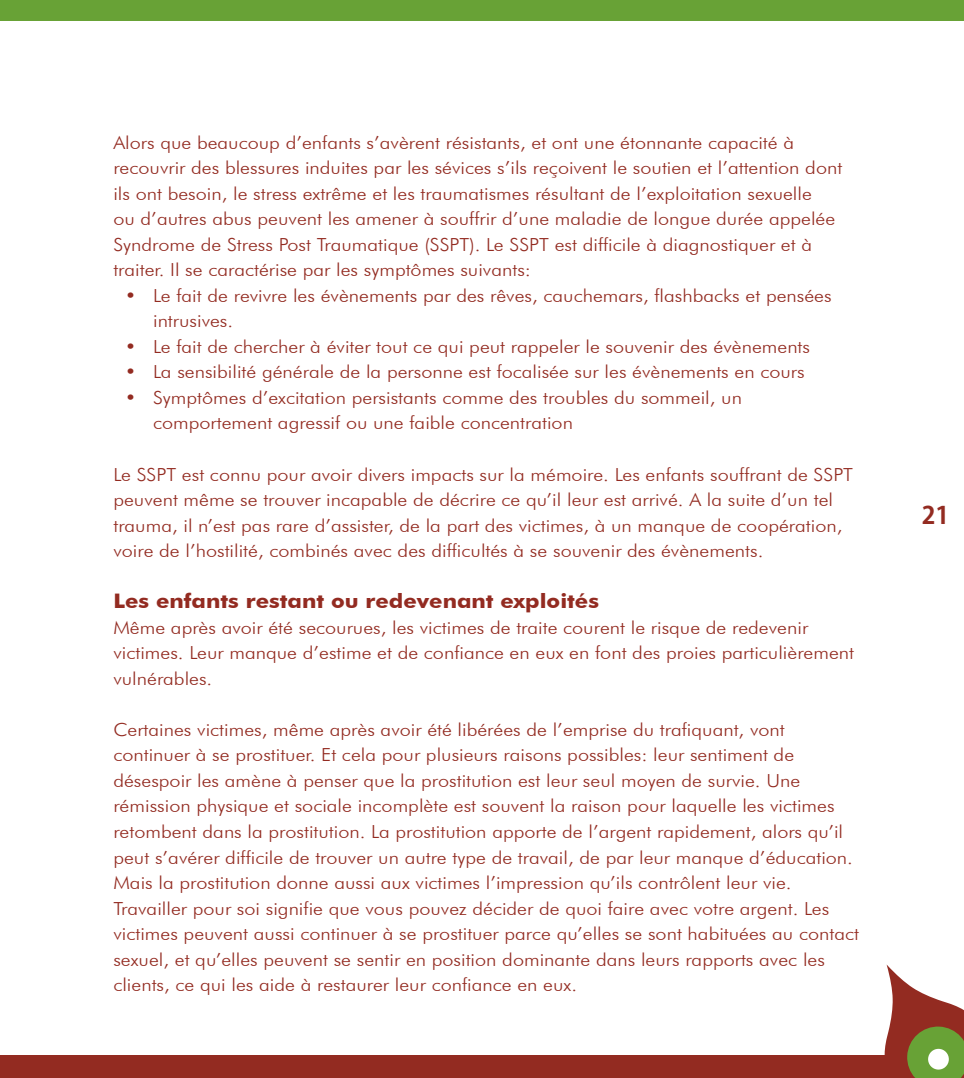
<style>
.page{position:relative;width:964px;height:1078px;background:#fff}
.page>*{position:absolute;margin:0;border:0;box-sizing:border-box;transform-origin:0 0}
.t1{font:700 24px "Koz Go Pro";color:#932b21}
.t2{font:700 20px "Futura BT";color:#932b21;scale:1.1 1}
.t3{font:300 18px/25.6px "Futura BT";color:#932b21;scale:1.1 1}
</style>
<div class="page">
<div style="left:0;top:0;width:964px;height:21px;background:#68a236"></div>
<div style="left:0;top:1054px;width:964px;height:23px;background:#932b21"></div>
<svg style="left:883px;top:964px;width:81px;height:113px"></svg>
<div style="left:928px;top:1048px;width:21px;height:21px;background:#fff;border-radius:50%"></div>
<p class="t3" style="left:113px;top:129px;width:664px">Alors que beaucoup d’enfants s’avèrent résistants, et ont une étonnante capacité à recouvrir des blessures induites par les sévices s’ils reçoivent le soutien et l’attention dont ils ont besoin, le stress extrême et les traumatismes résultant de l’exploitation sexuelle<br>ou d’autres abus peuvent les amener à souffrir d’une maladie de longue durée appelée Syndrome de Stress Post Traumatique (SSPT). Le SSPT est difficile à diagnostiquer et à traiter. Il se caractérise par les symptômes suivants:</p>
<p class="t3" style="left:153px;top:282px;width:618px;text-indent:-28px">• Le fait de revivre les évènements par des rêves, cauchemars, flashbacks et pensées intrusives.</p>
<p class="t3" style="left:125px;top:333px;width:624px">• Le fait de chercher à éviter tout ce qui peut rappeler le souvenir des évènements</p>
<p class="t3" style="left:125px;top:359px;width:620px">• La sensibilité générale de la personne est focalisée sur les évènements en cours</p>
<p class="t3" style="left:153px;top:384px;width:537px;text-indent:-28px">• Symptômes d’excitation persistants comme des troubles du sommeil, un comportement agressif ou une faible concentration</p>
<p class="t3" style="left:113px;top:461px;width:674px">Le SSPT est connu pour avoir divers impacts sur la mémoire. Les enfants souffrant de SSPT peuvent même se trouver incapable de décrire ce qu’il leur est arrivé. A la suite d’un tel trauma, il n’est pas rare d’assister, de la part des victimes, à un manque de coopération, voire de l’hostilité, combinés avec des difficultés à se souvenir des évènements.</p>
<p class="t2" style="left:113px;top:588px;width:443px">Les enfants restant ou redevenant exploités</p>
<p class="t3" style="left:113px;top:614px;width:675px">Même après avoir été secourues, les victimes de traite courent le risque de redevenir victimes. Leur manque d’estime et de confiance en eux en font des proies particulièrement vulnérables.</p>
<p class="t3" style="left:113px;top:716px;width:679px">Certaines victimes, même après avoir été libérées de l’emprise du trafiquant, vont continuer à se prostituer. Et cela pour plusieurs raisons possibles: leur sentiment de désespoir les amène à penser que la prostitution est leur seul moyen de survie. Une rémission physique et sociale incomplète est souvent la raison pour laquelle les victimes retombent dans la prostitution. La prostitution apporte de l’argent rapidement, alors qu’il peut s’avérer difficile de trouver un autre type de travail, de par leur manque d’éducation.<br>Mais la prostitution donne aussi aux victimes l’impression qu’ils contrôlent leur vie.<br>Travailler pour soi signifie que vous pouvez décider de quoi faire avec votre argent. Les victimes peuvent aussi continuer à se prostituer parce qu’elles se sont habituées au contact sexuel, et qu’elles peuvent se sentir en position dominante dans leurs rapports avec les clients, ce qui les aide à restaurer leur confiance en eux.</p>
<h1 class="t1" style="left:922px;top:499px;width:29px">21</h1>
</div>
